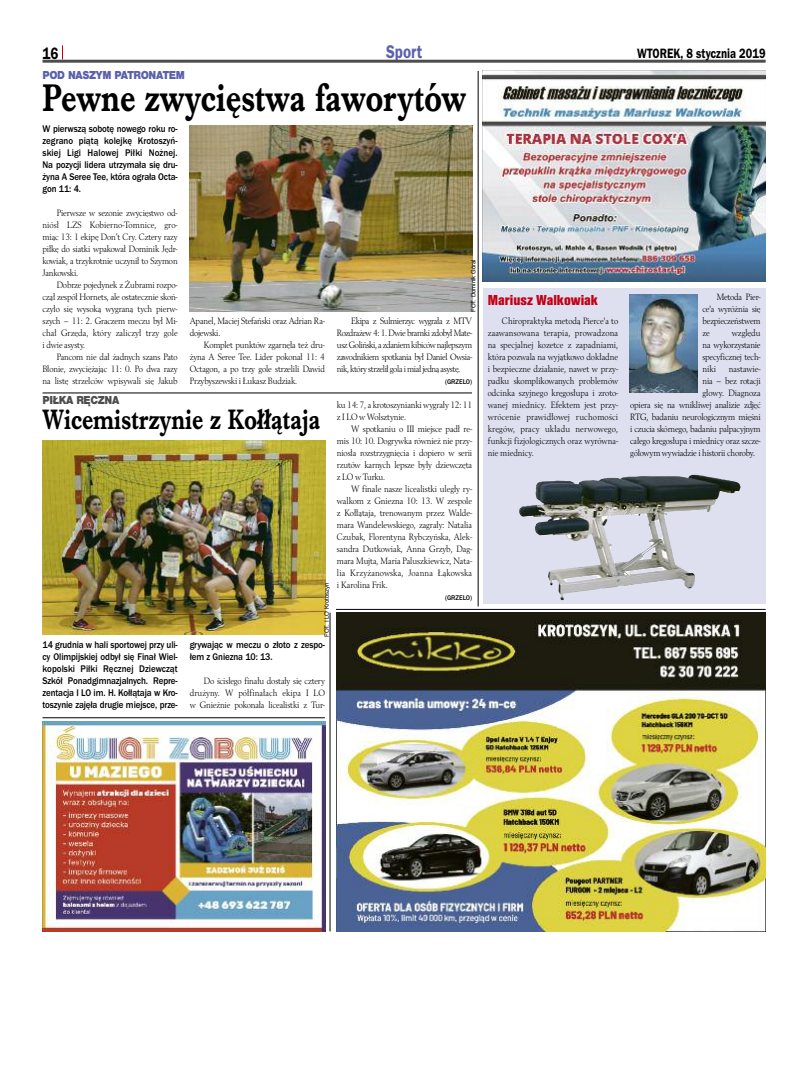
<style>
.page{position:relative;width:794px;height:1092px;background:#fff}
.page>*{position:absolute;margin:0;border:0;box-sizing:border-box;transform-origin:0 0}
.t1{font:700 40px "Imprint URWTCE";color:#000;scale:.8 1}
.t2{font:700 29px "Imprint URWTCE";color:#000;scale:.8 1}
.t3{font:19px "Franklin Got URWTCE Dem";color:#5b60ad;scale:.8 1}
.t4{font:17px "Franklin Got URWTCE Dem";color:#000;scale:.8 1}
.t5{font:15px "Nimbus San TCE Bla Con";color:#c20016}
.t6{font:14px "Franklin Got URWTCE Dem";color:#000;scale:.8 1}
.t7{font:900 12px "Nimbus San TCE";letter-spacing:-.035em;color:#5b60ad;scale:.9 1}
.t8{font:900 12px "Nimbus San TCE";letter-spacing:-.035em;color:#4d4d4d;scale:.9 1}
.t9{font:500 10px/12px "Franklin Got URWTCE";letter-spacing:-.01em;color:#000;text-align:justify;scale:.9 1}
.t10{font:9.6px/12px "Berling TCE";letter-spacing:-.015em;color:#000;text-align:justify;scale:.9 1}
.t11{font:500 7px "Franklin Got URWTCE";color:#000;scale:.95 1}
.t12{font:6px "Helvetica";letter-spacing:-.005em;color:#000}
</style>
<div class="page">
<hr style="left:43px;top:60px;width:722px;height:3px;background:#4d4d4d">
<svg style="left:62px;top:45px;width:1px;height:14px"></svg>
<img style="left:483px;top:71px;width:282px;height:210px">
<img style="left:336px;top:612px;width:429px;height:319px">
<img style="left:43px;top:721px;width:282px;height:210px">
<hr style="left:477px;top:71px;width:1px;height:535px;background:#000">
<hr style="left:336px;top:609px;width:429px;height:1px;background:#000">
<img style="left:43px;top:440px;width:282px;height:194px">
<hr style="left:329px;top:612px;width:1px;height:319px;background:#000">
<hr style="left:43px;top:717px;width:282px;height:1px;background:#000">
<div style="left:483px;top:287px;width:282px;height:316px;background:#dedfef"></div>
<img style="left:629px;top:295px;width:68px;height:98px">
<hr style="left:43px;top:392px;width:429px;height:1px;background:#000">
<img style="left:519px;top:481px;width:215px;height:119px">
<img style="left:189px;top:125px;width:283px;height:187px">
<h3 class="t4" style="left:43px;top:43px;width:21px">16</h3>
<h3 class="t3" style="left:386px;top:40px;width:47px">Sport</h3>
<h3 class="t6" style="left:637px;top:45px;width:162px">WTOREK, 8 stycznia 2019</h3>
<p class="t7" style="left:43px;top:68px;width:160px">POD NASZYM PATRONATEM</p>
<h1 class="t1" style="left:43px;top:74px;width:531px">Pewne zwycięstwa faworytów</h1>
<p class="t9" style="left:43px;top:123px;width:152px">W pierwszą sobotę nowego roku ro&shy;zegrano piątą kolejkę Krotoszyń&shy;skiej Ligi Halowej Piłki Nożnej.<br>Na pozycji lidera utrzymała się dru&shy;żyna A Seree Tee, która ograła Octa&shy;gon 11: 4.</p>
<p class="t10" style="left:43px;top:207px;width:152px;text-indent:14px">Pierwsze w sezonie zwycięstwo od&shy;niósł LZS Kobierno-Tomnice, gro&shy;miąc 13: 1 ekipę Don’t Cry. Cztery razy piłkę do siatki wpakował Dominik Jędr&shy;kowiak, a trzykrotnie uczynił to Szymon Jankowski.</p>
<p class="t10" style="left:43px;top:279px;width:152px;text-indent:14px">Dobrze pojedynek z Żubrami rozpo&shy;czął zespół Hornets, ale ostatecznie skoń&shy;czyło się wysoką wygraną tych pierw&shy;szych – 11: 2. Graczem meczu był Mi&shy;chał Grzęda, który zaliczył trzy gole i dwie asysty.</p>
<p class="t10" style="left:43px;top:351px;width:152px;text-indent:14px">Pancom nie dał żadnych szans Pato Błonie, zwyciężając 11: 0. Po dwa razy na listę strzelców wpisywali się Jakub</p>
<p class="t10" style="left:190px;top:315px;width:151px">Apanel, Maciej Stefański oraz Adrian Ra&shy;dojewski.</p>
<p class="t10" style="left:190px;top:339px;width:152px;text-indent:14px">Komplet punktów zgarnęła też dru&shy;żyna A Seree Tee. Lider pokonał 11: 4<br>Octagon, a po trzy gole strzelili Dawid Przybyszewski i Łukasz Budziak.</p>
<p class="t12" style="left:471px;top:312px;width:54px;rotate:-90deg">FOT. Dominik Góral</p>
<p class="t10" style="left:337px;top:315px;width:152px;text-indent:14px">Ekipa z Sulmierzyc wygrała z MTV Rozdrażew 4: 1. Dwie bramki zdobył Mate&shy;usz Goliński, a zdaniem kibiców najlepszym zawodnikiem spotkania był Daniel Owsia&shy;nik, który strzelił gola i miał jedną asystę.</p>
<p class="t11" style="left:445px;top:377px;width:30px">(GRZELO)</p>
<p class="t8" style="left:43px;top:393px;width:87px">PIŁKA RĘCZNA</p>
<h2 class="t2" style="left:43px;top:402px;width:349px">Wicemistrzynie z Kołłątaja</h2>
<p class="t10" style="left:337px;top:399px;width:152px">ku 14: 7, a krotoszynianki wygrały 12: 11 z I LO w Wolsztynie.</p>
<p class="t10" style="left:337px;top:423px;width:152px;text-indent:14px">W spotkaniu o III miejsce padł re&shy;mis 10: 10. Dogrywka również nie przy&shy;niosła rozstrzygnięcia i dopiero w serii rzutów karnych lepsze były dziewczęta z LO w Turku.</p>
<p class="t10" style="left:337px;top:483px;width:152px;text-indent:14px">W finale nasze licealistki uległy ry&shy;walkom z Gniezna 10: 13. W zespole z Kołłątaja, trenowanym przez Walde&shy;mara Wandelewskiego, zagrały: Natalia Czubak, Florentyna Rybczyńska, Alek&shy;sandra Dutkowiak, Anna Grzyb, Dag&shy;mara Mujta, Maria Paluszkiewicz, Nata&shy;lia Krzyżanowska, Joanna Łąkowska i Karolina Frik.</p>
<p class="t11" style="left:445px;top:593px;width:30px">(GRZELO)</p>
<p class="t12" style="left:324px;top:637px;width:56px;rotate:-90deg">FOT. I LO Krotoszyn</p>
<p class="t9" style="left:43px;top:639px;width:152px">14 grudnia w hali sportowej przy uli&shy;cy Olimpijskiej odbył się Finał Wiel&shy;kopolski Piłki Ręcznej Dziewcząt Szkół Ponadgimnazjalnych. Repre&shy;zentacja I LO im. H. Kołłątaja w Kro&shy;toszynie zajęła drugie miejsce, prze-</p>
<p class="t9" style="left:190px;top:639px;width:152px">grywając w meczu o złoto z zespo&shy;łem z Gniezna 10: 13.</p>
<p class="t10" style="left:190px;top:675px;width:152px;text-indent:14px">Do ścisłego finału dostały się cztery drużyny. W półfinałach ekipa I LO w Gnieźnie pokonała licealistki z Tur-</p>
<h3 class="t5" style="left:488px;top:291px;width:112px">Mariusz Walkowiak</h3>
<p class="t10" style="left:488px;top:315px;width:146px;text-indent:14px">Chiropraktyka metodą Pierce'a to zaawansowana terapia, prowadzona na specjalnej kozetce z zapadniami, która pozwala na wyjątkowo dokładne i bezpieczne działanie, nawet w przy&shy;padku skomplikowanych problemów odcinka szyjnego kręgosłupa i zroto&shy;wanej miednicy. Efektem jest przy&shy;wrócenie prawidłowej ruchomości kręgów, pracy układu nerwowego, funkcji fizjologicznych oraz wyrówna&shy;nie miednicy.</p>
<p class="t10" style="left:702px;top:291px;width:66px;text-indent:14px">Metoda Pier&shy;ce'a wyróżnia się bezpieczeństwem ze</p>
<p class="t10" style="left:702px;top:327px;width:66px;text-indent:29px">względu na wykorzystanie specyficznej tech&shy;niki</p>
<p class="t10" style="left:729px;top:363px;width:36px">nastawie-</p>
<p class="t10" style="left:702px;top:375px;width:66px">nia – bez rotacji</p>
<p class="t10" style="left:702px;top:387px;width:66px">głowy. Diagnoza</p>
<p class="t10" style="left:630px;top:399px;width:146px">opiera się na wnikliwej analizie zdjęć</p>
<p class="t10" style="left:630px;top:411px;width:146px">RTG, badaniu neurologicznym mięśni</p>
<p class="t10" style="left:630px;top:423px;width:146px">i czucia skórnego, badaniu palpacyjnym</p>
<p class="t10" style="left:630px;top:435px;width:146px">całego kręgosłupa i miednicy oraz szcze-</p>
<p class="t10" style="left:630px;top:447px;width:140px">gółowym wywiadzie i historii choroby.</p>
</div>
